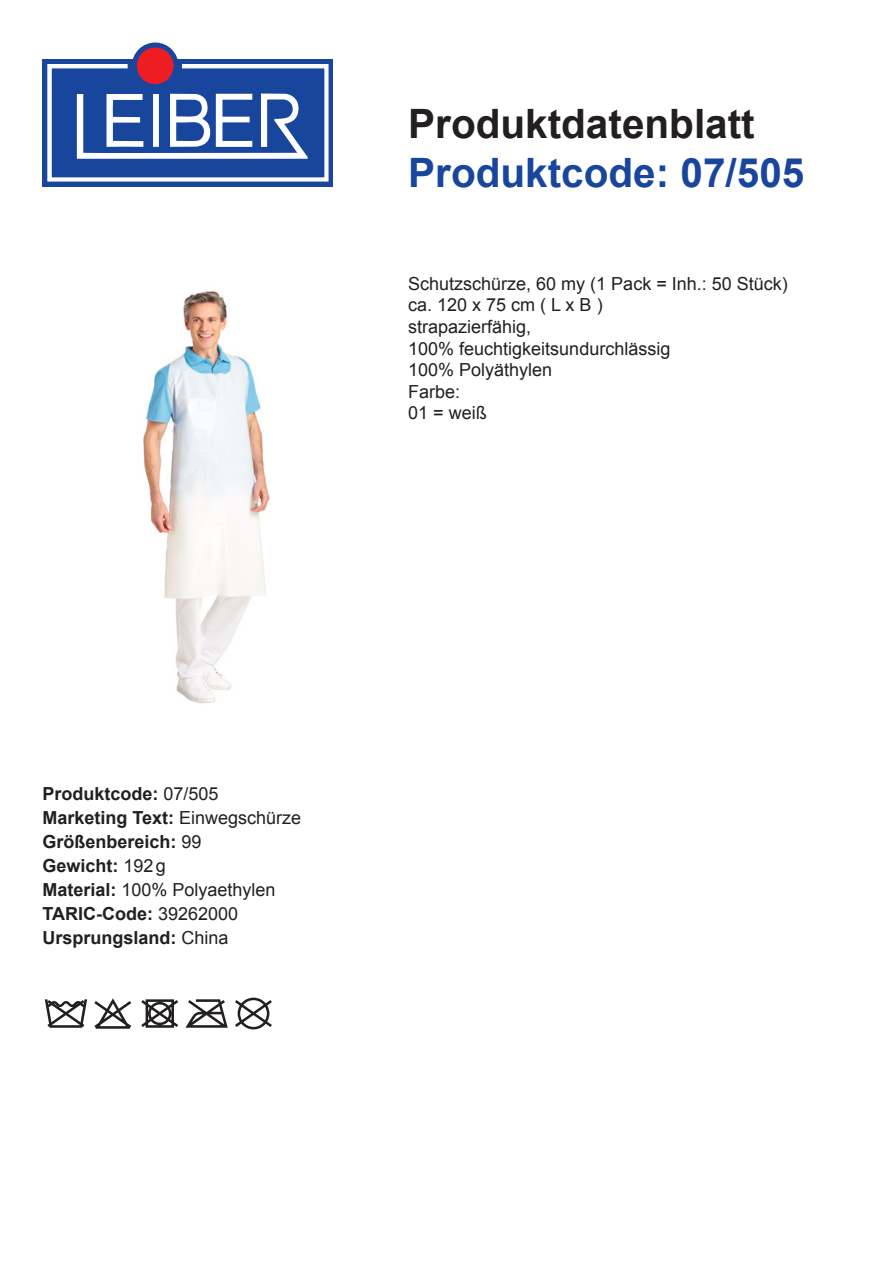
<style>
.page{position:relative;width:893px;height:1263px;background:#fff}
.page>*{position:absolute;margin:0;border:0;box-sizing:border-box;transform-origin:0 0}
.t1{font:700 40.5px "Arial";color:#18469d}
.t2{font:700 40.5px "Arial";color:#231f20}
.t3{font:700 18px/24px "Arial";color:#231f20}
.t4{font:18px/21.6px "Arial";color:#231f20}
.s1{font-weight:400}
</style>
<div class="page">
<div style="left:43px;top:59px;width:290px;height:127px;background:#18469d"></div>
<svg style="left:47px;top:64px;width:282px;height:118px"></svg>
<svg style="left:132px;top:43px;width:47px;height:46px"></svg>
<div style="left:138px;top:48px;width:35px;height:36px;background:#ee1d23;border-radius:50%"></div>
<div style="left:137px;top:48px;width:37px;height:36px;border:1px solid #ee1d23;border-radius:50%"></div>
<img style="left:143px;top:291px;width:127px;height:413px">
<svg style="left:45px;top:999px;width:42px;height:29px"></svg>
<svg style="left:94px;top:998px;width:37px;height:31px"></svg>
<svg style="left:141px;top:999px;width:37px;height:29px"></svg>
<svg style="left:185px;top:999px;width:43px;height:29px"></svg>
<svg style="left:235px;top:998px;width:37px;height:31px"></svg>
<h1 class="t2" style="left:408px;top:97px;width:348px">Produktdatenblatt</h1>
<h1 class="t1" style="left:408px;top:146px;width:398px">Produktcode: 07/505</h1>
<p class="t4" style="left:408px;top:273px;width:381px">Schutzschürze, 60 my (1 Pack = Inh.: 50 Stück) ca. 120 x 75 cm ( L x B )<br>strapazierfähig,<br>100% feuchtigkeitsundurchlässig<br>100% Polyäthylen<br>Farbe:<br>01 = weiß</p>
<p class="t3" style="left:43px;top:782px;width:260px">Produktcode: <span class="s1">07/505<br></span>Marketing Text: <span class="s1">Einwegschürze<br></span>Größenbereich: <span class="s1">99<br></span>Gewicht: <span class="s1">192g<br></span>Material: <span class="s1">100% Polyaethylen<br></span>TARIC-Code: <span class="s1">39262000<br></span>Ursprungsland: <span class="s1">China</span></p>
</div>
